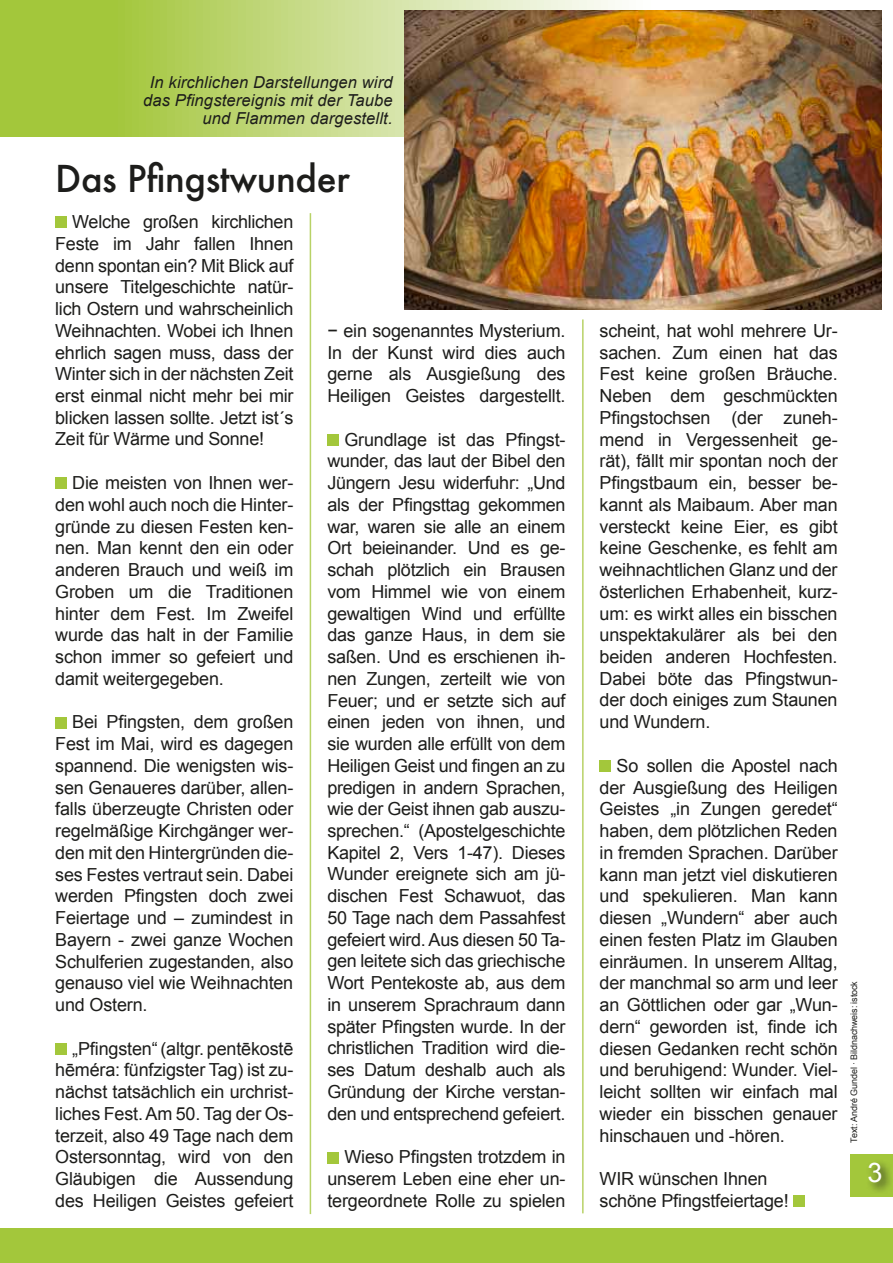
<style>
.page{position:relative;width:893px;height:1263px;background:#fff}
.page>*{position:absolute;margin:0;border:0;box-sizing:border-box;transform-origin:0 0}
.t1{font:500 36px "Futura";letter-spacing:-.01em;color:#1d1d1b}
.t2{font:27px "Arial";color:#fff}
.t3{font:18px/21.8px "Arial";letter-spacing:-.01em;color:#1d1d1b;text-align:justify}
.t4{font:italic 16.5px/18px "Arial";letter-spacing:.01em;color:#1d1d1b;text-align:right}
.t5{font:9px "Arial";letter-spacing:-.01em;color:#1d1d1b}
</style>
<div class="page">
<svg style="left:0;top:0;width:882px;height:136px;background:#bbd46e"></svg>
<hr style="left:310px;top:213px;width:1px;height:1001px;background:#b8d267">
<hr style="left:582px;top:319px;width:2px;height:894px;background:#b8d267">
<div style="left:327px;top:434px;width:12px;height:12px;background:#a3c73b"></div>
<div style="left:327px;top:1152px;width:12px;height:11px;background:#a3c73b"></div>
<div style="left:55px;top:217px;width:12px;height:11px;background:#a3c73b"></div>
<div style="left:55px;top:478px;width:12px;height:11px;background:#a3c73b"></div>
<div style="left:55px;top:717px;width:12px;height:11px;background:#a3c73b"></div>
<div style="left:55px;top:1043px;width:12px;height:12px;background:#a3c73b"></div>
<div style="left:850px;top:1154px;width:43px;height:42px;background:#a3c73b"></div>
<svg style="left:870px;top:1162px;width:20px;height:30px"></svg>
<img style="left:405px;top:10px;width:476px;height:300px">
<div style="left:600px;top:760px;width:11px;height:12px;background:#a3c73b"></div>
<div style="left:793px;top:1195px;width:12px;height:12px;background:#a3c73b"></div>
<div style="left:0;top:1229px;width:893px;height:34px;background:#a3c73b"></div>
<p class="t4" style="left:143px;top:73px;width:251px">In kirchlichen Darstellungen wird das Pfingstereignis mit der Taube und Flammen dargestellt.</p>
<h1 class="t1" style="left:55px;top:154px;width:296px">Das Pfingstwunder</h1>
<p class="t3" style="left:55px;top:211px;width:240px;text-indent:17px">Welche großen kirchlichen Feste im Jahr fallen Ihnen denn spontan ein? Mit Blick auf unsere Titelgeschichte natür&shy;lich Ostern und wahrscheinlich Weihnachten. Wobei ich Ihnen ehrlich sagen muss, dass der Winter sich in der nächsten Zeit erst einmal nicht mehr bei mir blicken lassen sollte. Jetzt ist´s Zeit für Wärme und Sonne!</p>
<p class="t3" style="left:55px;top:472px;width:240px;text-indent:17px">Die meisten von Ihnen wer&shy;den wohl auch noch die Hinter&shy;gründe zu diesen Festen ken&shy;nen. Man kennt den ein oder anderen Brauch und weiß im Groben um die Traditionen hinter dem Fest. Im Zweifel wurde das halt in der Familie schon immer so gefeiert und damit weitergegeben.</p>
<p class="t3" style="left:55px;top:711px;width:240px;text-indent:17px">Bei Pfingsten, dem großen Fest im Mai, wird es dagegen spannend. Die wenigsten wis&shy;sen Genaueres darüber, allen&shy;falls überzeugte Christen oder regelmäßige Kirchgänger wer&shy;den mit den Hintergründen die&shy;ses Festes vertraut sein. Dabei werden Pfingsten doch zwei Feiertage und – zumindest in Bayern - zwei ganze Wochen Schulferien zugestanden, also genauso viel wie Weihnachten und Ostern.</p>
<p class="t3" style="left:55px;top:1037px;width:240px;text-indent:17px">„Pfingsten“ (altgr. pentēkostē hēméra: fünfzigster Tag) ist zu&shy;nächst tatsächlich ein urchrist&shy;liches Fest. Am 50. Tag der Os&shy;terzeit, also 49 Tage nach dem Ostersonntag, wird von den Gläubigen die Aussendung des Heiligen Geistes gefeiert</p>
<p class="t3" style="left:327px;top:320px;width:240px">− ein sogenanntes Mysterium.<br>In der Kunst wird dies auch gerne als Ausgießung des Heiligen Geistes dargestellt.</p>
<p class="t3" style="left:327px;top:428px;width:240px;text-indent:17px">Grundlage ist das Pfingst&shy;wunder, das laut der Bibel den Jüngern Jesu widerfuhr: „Und als der Pfingsttag gekommen war, waren sie alle an einem Ort beieinander. Und es ge&shy;schah plötzlich ein Brausen vom Himmel wie von einem gewaltigen Wind und erfüllte das ganze Haus, in dem sie saßen. Und es erschienen ih&shy;nen Zungen, zerteilt wie von Feuer; und er setzte sich auf einen jeden von ihnen, und sie wurden alle erfüllt von dem Heiligen Geist und fingen an zu predigen in andern Sprachen, wie der Geist ihnen gab auszu&shy;sprechen.“ (Apostelgeschichte Kapitel 2, Vers 1-47). Dieses Wunder ereignete sich am jü&shy;dischen Fest Schawuot, das 50 Tage nach dem Passahfest gefeiert wird. Aus diesen 50 Ta&shy;gen leitete sich das griechische Wort Pentekoste ab, aus dem in unserem Sprachraum dann später Pfingsten wurde. In der christlichen Tradition wird die&shy;ses Datum deshalb auch als Gründung der Kirche verstan&shy;den und entsprechend gefeiert.</p>
<p class="t3" style="left:327px;top:1146px;width:240px;text-indent:17px">Wieso Pfingsten trotzdem in unserem Leben eine eher un&shy;tergeordnete Rolle zu spielen</p>
<p class="t3" style="left:600px;top:320px;width:240px">scheint, hat wohl mehrere Ur&shy;sachen. Zum einen hat das Fest keine großen Bräuche.<br>Neben dem geschmückten Pfingstochsen (der zuneh&shy;mend in Vergessenheit ge&shy;rät), fällt mir spontan noch der Pfingstbaum ein, besser be&shy;kannt als Maibaum. Aber man versteckt keine Eier, es gibt keine Geschenke, es fehlt am weihnachtlichen Glanz und der österlichen Erhabenheit, kurz&shy;um: es wirkt alles ein bisschen unspektakulärer als bei den beiden anderen Hochfesten.<br>Dabei böte das Pfingstwun&shy;der doch einiges zum Staunen und Wundern.</p>
<p class="t3" style="left:600px;top:755px;width:240px;text-indent:17px">So sollen die Apostel nach der Ausgießung des Heiligen Geistes „in Zungen geredet“ haben, dem plötzlichen Reden in fremden Sprachen. Darüber kann man jetzt viel diskutieren und spekulieren. Man kann diesen „Wundern“ aber auch einen festen Platz im Glauben einräumen. In unserem Alltag, der manchmal so arm und leer an Göttlichen oder gar „Wun&shy;dern“ geworden ist, finde ich diesen Gedanken recht schön und beruhigend: Wunder. Viel&shy;leicht sollten wir einfach mal wieder ein bisschen genauer hinschauen und -hören.</p>
<p class="t3" style="left:600px;top:1168px;width:191px">WIR wünschen Ihnen schöne Pfingstfeiertage!</p>
<p class="t5" style="left:848px;top:1142px;width:163px;rotate:-90deg">Text: André Gundel · Bildnachweis: istock</p>
<h2 class="t2" style="left:867px;top:1155px;width:17px">3</h2>
</div>
